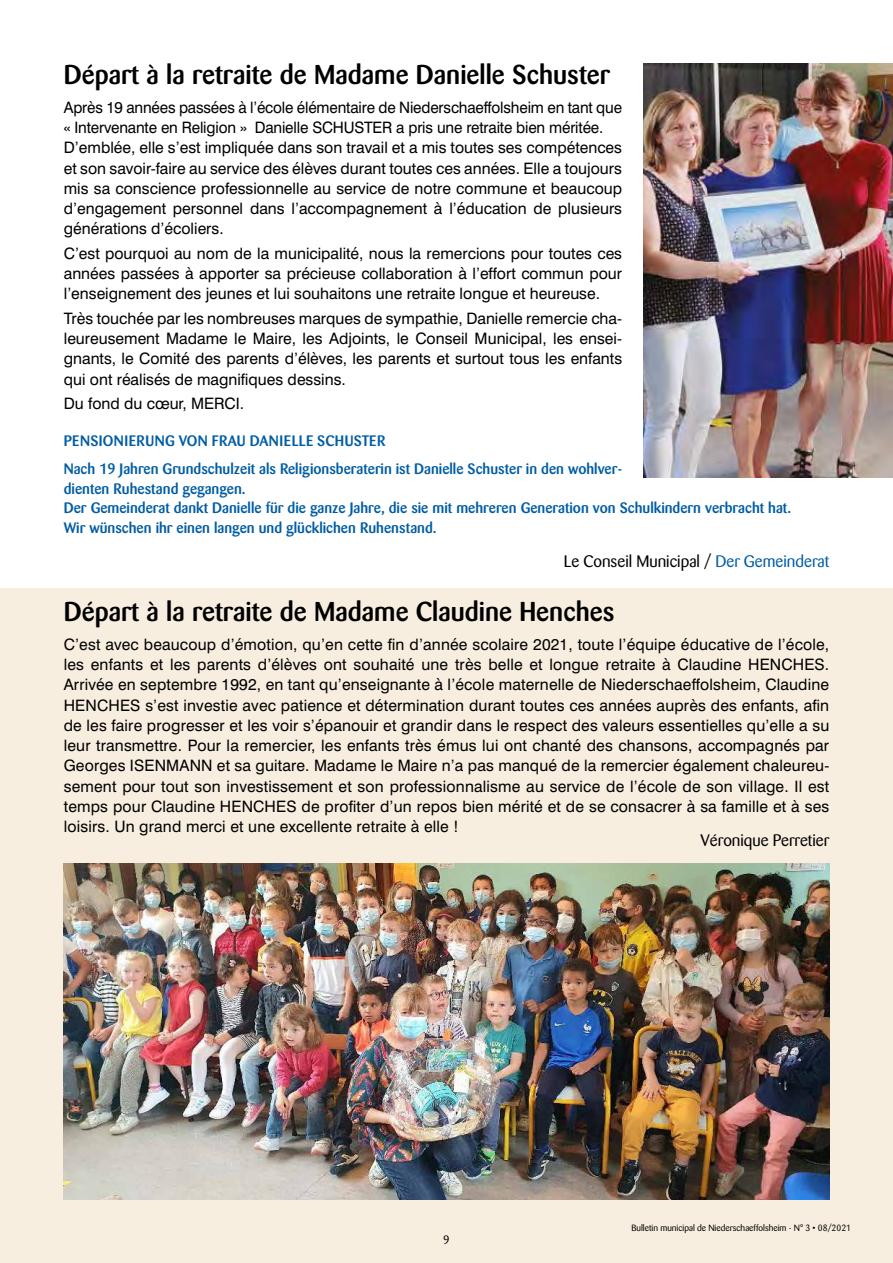
<style>
.page{position:relative;width:893px;height:1263px;background:#fff}
.page>*{position:absolute;margin:0;border:0;box-sizing:border-box;transform-origin:0 0}
.t1{font:500 27px "Barmeno";color:#000}
.t2{font:16.5px "Barmeno";color:#000}
.t3{font:15.75px/20.2px "Swiss 721 BT";color:#000;text-align:justify}
.t4{font:500 15px/19.5px "Barmeno";color:#005da4}
.t5{font:12px "Barmeno";color:#000}
.t6{font:9px "Barmeno";color:#000}
.s1{color:#005da4}
</style>
<div class="page">
<div style="left:0;top:589px;width:893px;height:674px;background:#f8eee0"></div>
<img style="left:64px;top:863px;width:765px;height:336px">
<img style="left:643px;top:64px;width:250px;height:414px">
<h1 class="t1" style="left:64px;top:59px;width:548px">Départ à la retraite de Madame Danielle Schuster</h1>
<p class="t3" style="left:64px;top:97px;width:560px;text-align:left">Après 19 années passées à l’école élémentaire de Niederschaeffolsheim en tant que « Intervenante en Religion » Danielle SCHUSTER a pris une retraite bien méritée.<br>D’emblée, elle s’est impliquée dans son travail et a mis toutes ses compétences et son savoir-faire au service des élèves durant toutes ces années. Elle a toujours mis sa conscience professionnelle au service de notre commune et beaucoup d’engagement personnel dans l’accompagnement à l’éducation de plusieurs générations d’écoliers.</p>
<p class="t3" style="left:64px;top:243px;width:560px">C’est pourquoi au nom de la municipalité, nous la remercions pour toutes ces années passées à apporter sa précieuse collaboration à l’effort commun pour l’enseignement des jeunes et lui souhaitons une retraite longue et heureuse.</p>
<p class="t3" style="left:64px;top:308px;width:560px">Très touchée par les nombreuses marques de sympathie, Danielle remercie cha&shy;leureusement Madame le Maire, les Adjoints, le Conseil Municipal, les ensei&shy;gnants, le Comité des parents d’élèves, les parents et surtout tous les enfants qui ont réalisés de magnifiques dessins.</p>
<p class="t3" style="left:64px;top:393px;width:182px">Du fond du cœur, MERCI.</p>
<p class="t4" style="left:64px;top:427px;width:560px;line-height:28px">PENSIONIERUNG VON FRAU DANIELLE SCHUSTER<br>Nach 19 Jahren Grundschulzeit als Religionsberaterin ist Danielle Schuster in den wohlver-</p>
<p class="t4" style="left:64px;top:479px;width:729px">dienten Ruhestand gegangen.<br>Der Gemeinderat dankt Danielle für die ganze Jahre, die sie mit mehreren Generation von Schulkindern verbracht hat.<br>Wir wünschen ihr einen langen und glücklichen Ruhenstand.</p>
<p class="t2" style="left:564px;top:551px;width:267px">Le Conseil Municipal / <span class="s1">Der Gemeinderat</span></p>
<h1 class="t1" style="left:64px;top:596px;width:552px">Départ à la retraite de Madame Claudine Henches</h1>
<p class="t3" style="left:64px;top:634px;width:767px">C’est avec beaucoup d’émotion, qu’en cette fin d’année scolaire 2021, toute l’équipe éducative de l’école, les enfants et les parents d’élèves ont souhaité une très belle et longue retraite à Claudine HENCHES.<br>Arrivée en septembre 1992, en tant qu’enseignante à l’école maternelle de Niederschaeffolsheim, Claudine HENCHES s’est investie avec patience et détermination durant toutes ces années auprès des enfants, afin de les faire progresser et les voir s’épanouir et grandir dans le respect des valeurs essentielles qu’elle a su leur transmettre. Pour la remercier, les enfants très émus lui ont chanté des chansons, accompagnés par Georges ISENMANN et sa guitare. Madame le Maire n’a pas manqué de la remercier également chaleureu&shy;sement pour tout son investissement et son professionnalisme au service de l’école de son village. Il est temps pour Claudine HENCHES de profiter d’un repos bien mérité et de se consacrer à sa famille et à ses loisirs. Un grand merci et une excellente retraite à elle !</p>
<p class="t2" style="left:701px;top:831px;width:130px">Véronique Perretier</p>
<p class="t5" style="left:443px;top:1233px;width:8px">9</p>
<p class="t6" style="left:631px;top:1223px;width:221px">Bulletin municipal de Niederschaeffolsheim - N° 3 • 08/2021</p>
</div>
